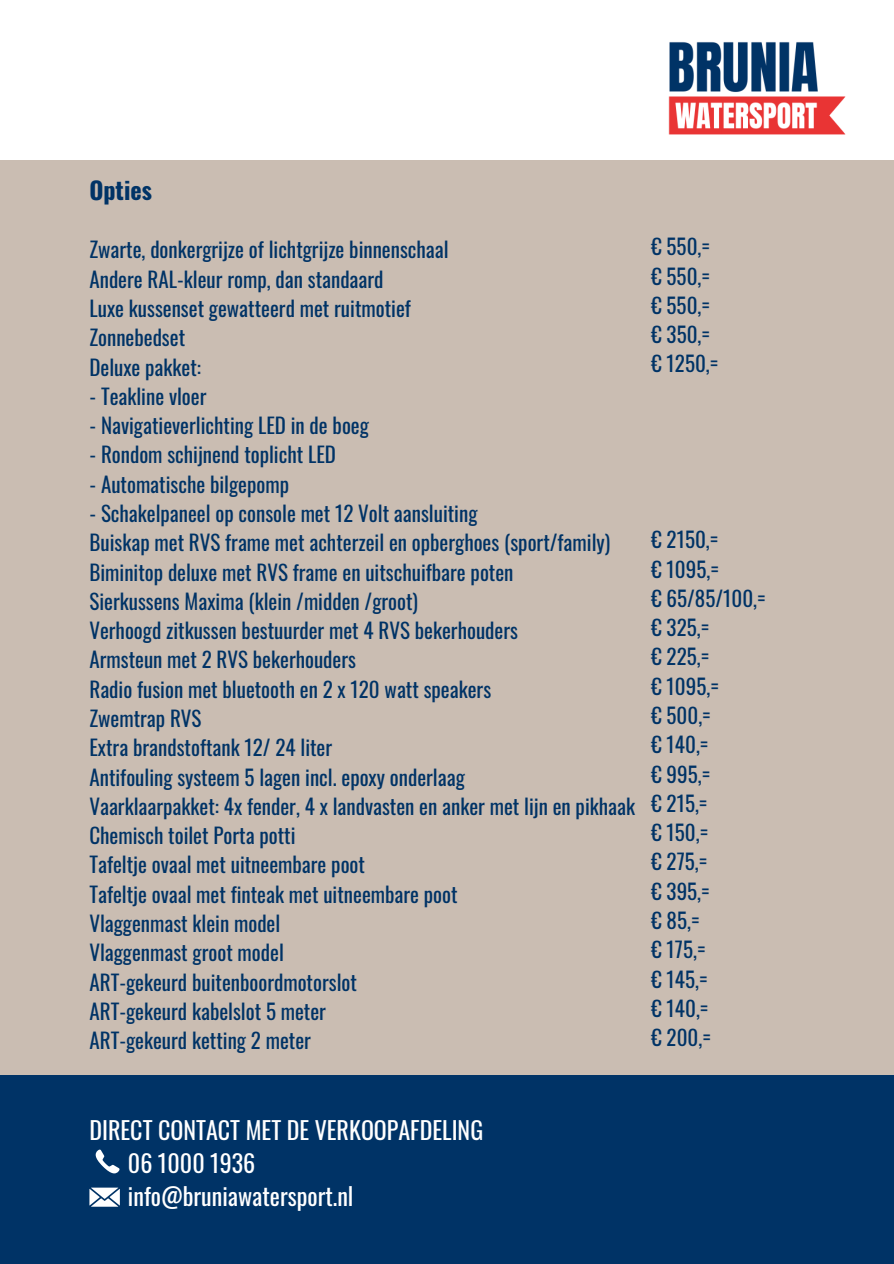
<style>
.page{position:relative;width:894px;height:1264px;background:#fff}
.page>*{position:absolute;margin:0;border:0;box-sizing:border-box;transform-origin:0 0}
.t1{font:24px "Oswald";color:#fff}
.t2{font:700 24px "Oswald";color:#036}
.t3{font:21px "Oswald";color:#036}
</style>
<div class="page">
<div style="left:0;top:160px;width:893px;height:915px;background:#cabdb2"></div>
<div style="left:0;top:1075px;width:893px;height:188px;background:#036"></div>
<svg style="left:95px;top:1149px;width:25px;height:25px"></svg>
<svg style="left:89px;top:1187px;width:31px;height:19px"></svg>
<img style="left:668px;top:42px;width:178px;height:93px">
<p class="t2" style="left:89px;top:171px;width:64px">Opties</p>
<p class="t3" style="left:89px;top:233px;width:360px">Zwarte, donkergrijze of lichtgrijze binnenschaal</p>
<p class="t3" style="left:89px;top:263px;width:295px">Andere RAL-kleur romp, dan standaard</p>
<p class="t3" style="left:89px;top:292px;width:323px">Luxe kussenset gewatteerd met ruitmotief</p>
<p class="t3" style="left:89px;top:321px;width:97px">Zonnebedset</p>
<p class="t3" style="left:89px;top:350px;width:113px">Deluxe pakket:</p>
<p class="t3" style="left:89px;top:380px;width:118px">- Teakline vloer</p>
<p class="t3" style="left:89px;top:409px;width:281px">- Navigatieverlichting LED in de boeg</p>
<p class="t3" style="left:89px;top:438px;width:248px">- Rondom schijnend toplicht LED</p>
<p class="t3" style="left:89px;top:467px;width:201px">- Automatische bilgepomp</p>
<p class="t3" style="left:89px;top:497px;width:389px">- Schakelpaneel op console met 12 Volt aansluiting</p>
<p class="t3" style="left:89px;top:526px;width:522px">Buiskap met RVS frame met achterzeil en opberghoes (sport/family)</p>
<p class="t3" style="left:89px;top:555px;width:425px">Biminitop deluxe met RVS frame en uitschuifbare poten</p>
<p class="t3" style="left:89px;top:585px;width:330px">Sierkussens Maxima (klein /midden /groot)</p>
<p class="t3" style="left:89px;top:614px;width:430px">Verhoogd zitkussen bestuurder met 4 RVS bekerhouders</p>
<p class="t3" style="left:89px;top:643px;width:268px">Armsteun met 2 RVS bekerhouders</p>
<p class="t3" style="left:89px;top:672px;width:403px">Radio fusion met bluetooth en 2 x 120 watt speakers</p>
<p class="t3" style="left:89px;top:702px;width:114px">Zwemtrap RVS</p>
<p class="t3" style="left:89px;top:731px;width:244px">Extra brandstoftank 12/ 24 liter</p>
<p class="t3" style="left:89px;top:760px;width:377px">Antifouling systeem 5 lagen incl. epoxy onderlaag</p>
<p class="t3" style="left:89px;top:789px;width:547px">Vaarklaarpakket: 4x fender, 4 x landvasten en anker met lijn en pikhaak</p>
<p class="t3" style="left:89px;top:819px;width:207px">Chemisch toilet Porta potti</p>
<p class="t3" style="left:89px;top:848px;width:277px">Tafeltje ovaal met uitneembare poot</p>
<p class="t3" style="left:89px;top:877px;width:369px">Tafeltje ovaal met finteak met uitneembare poot</p>
<p class="t3" style="left:89px;top:907px;width:192px">Vlaggenmast klein model</p>
<p class="t3" style="left:89px;top:936px;width:196px">Vlaggenmast groot model</p>
<p class="t3" style="left:89px;top:965px;width:269px">ART-gekeurd buitenboordmotorslot</p>
<p class="t3" style="left:89px;top:994px;width:238px">ART-gekeurd kabelslot 5 meter</p>
<p class="t3" style="left:89px;top:1024px;width:223px">ART-gekeurd ketting 2 meter</p>
<p class="t3" style="left:651px;top:230px;width:60px">€ 550,=</p>
<p class="t3" style="left:651px;top:259px;width:60px">€ 550,=</p>
<p class="t3" style="left:651px;top:289px;width:60px">€ 550,=</p>
<p class="t3" style="left:651px;top:318px;width:60px">€ 350,=</p>
<p class="t3" style="left:651px;top:347px;width:69px">€ 1250,=</p>
<p class="t3" style="left:651px;top:523px;width:69px">€ 2150,=</p>
<p class="t3" style="left:651px;top:552px;width:69px">€ 1095,=</p>
<p class="t3" style="left:651px;top:581px;width:116px">€ 65/85/100,=</p>
<p class="t3" style="left:651px;top:611px;width:59px">€ 325,=</p>
<p class="t3" style="left:651px;top:640px;width:59px">€ 225,=</p>
<p class="t3" style="left:651px;top:669px;width:69px">€ 1095,=</p>
<p class="t3" style="left:651px;top:699px;width:61px">€ 500,=</p>
<p class="t3" style="left:651px;top:728px;width:59px">€ 140,=</p>
<p class="t3" style="left:651px;top:757px;width:60px">€ 995,=</p>
<p class="t3" style="left:651px;top:786px;width:58px">€ 215,=</p>
<p class="t3" style="left:651px;top:816px;width:59px">€ 150,=</p>
<p class="t3" style="left:651px;top:845px;width:58px">€ 275,=</p>
<p class="t3" style="left:651px;top:874px;width:60px">€ 395,=</p>
<p class="t3" style="left:651px;top:903px;width:50px">€ 85,=</p>
<p class="t3" style="left:651px;top:933px;width:56px">€ 175,=</p>
<p class="t3" style="left:651px;top:962px;width:58px">€ 145,=</p>
<p class="t3" style="left:651px;top:991px;width:59px">€ 140,=</p>
<p class="t3" style="left:651px;top:1021px;width:61px">€ 200,=</p>
<p class="t1" style="left:89px;top:1111px;width:395px">DIRECT CONTACT MET DE VERKOOPAFDELING</p>
<p class="t1" style="left:128px;top:1144px;width:129px">06 1000 1936</p>
<p class="t1" style="left:128px;top:1176px;width:227px">info@bruniawatersport.nl</p>
</div>
